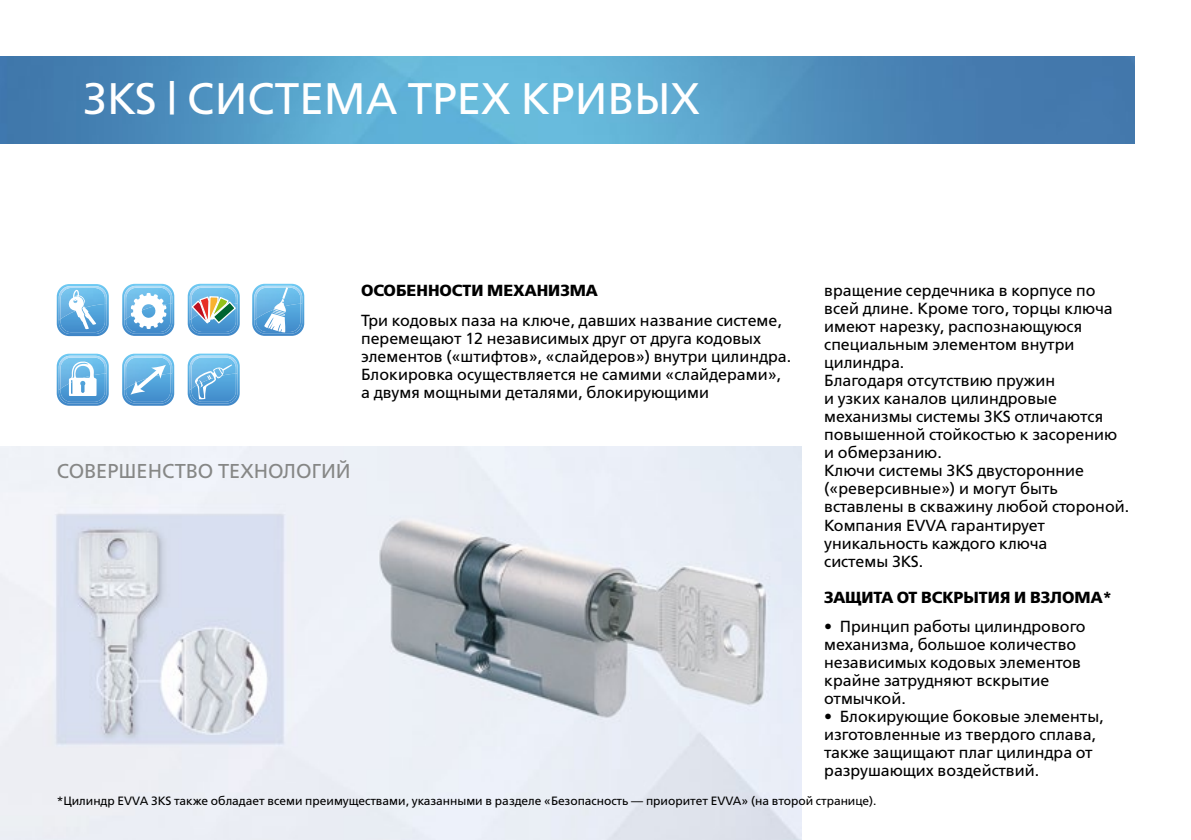
<style>
.page{position:relative;width:1191px;height:840px;background:#fff}
.page>*{position:absolute;margin:0;border:0;box-sizing:border-box;transform-origin:0 0}
.t1{font:44px "Free Set C";color:#fff}
.t2{font:20px "Free Set C";color:#868786}
.t3{font:16px/18px "Free Set C";color:#000}
.t4{font:16px "Free Set Bold C";color:#000}
.t5{font:12px "Free Set C";color:#000}
</style>
<div class="page">
<img style="left:0;top:57px;width:1134px;height:86px">
<img style="left:0;top:446px;width:801px;height:393px">
<svg style="left:57px;top:284px;width:52px;height:52px;background:#7dbbe4"></svg>
<svg style="left:188px;top:283px;width:52px;height:52px;background:#86b0c6"></svg>
<svg style="left:188px;top:353px;width:52px;height:52px;background:#76b7e3"></svg>
<svg style="left:122px;top:284px;width:52px;height:52px"></svg>
<svg style="left:122px;top:353px;width:52px;height:52px;background:#78b8e3"></svg>
<svg style="left:252px;top:283px;width:52px;height:52px;background:#83bee6"></svg>
<svg style="left:57px;top:353px;width:52px;height:52px"></svg>
<h1 class="t1" style="left:83px;top:75px;width:619px">3KS | СИСТЕМА ТРЕХ КРИВЫХ</h1>
<p class="t4" style="left:361px;top:281px;width:238px">ОСОБЕННОСТИ МЕХАНИЗМА</p>
<p class="t3" style="left:361px;top:311px;width:432px">Три кодовых паза на ключе, давших название системе, перемещают 12 независимых друг от друга кодовых элементов («штифтов», «слайдеров») внутри цилиндра.<br>Блокировка осуществляется не самими «слайдерами», а двумя мощными деталями, блокирующими</p>
<p class="t3" style="left:824px;top:282px;width:306px">вращение сердечника в корпусе по всей длине. Кроме того, торцы ключа имеют нарезку, распознающуюся специальным элементом внутри цилиндра.<br>Благодаря отсутствию пружин<br>и узких каналов цилиндровые механизмы системы 3KS отличаются повышенной стойкостью к засорению и обмерзанию.<br>Ключи системы 3KS двусторонние («реверсивные») и могут быть вставлены в скважину любой стороной.<br>Компания EVVA гарантирует уникальность каждого ключа<br>системы 3KS.</p>
<p class="t4" style="left:824px;top:587px;width:290px">ЗАЩИТА ОТ ВСКРЫТИЯ И ВЗЛОМА*</p>
<p class="t3" style="left:824px;top:617px;width:263px">• Принцип работы цилиндрового механизма, большое количество независимых кодовых элементов крайне затрудняют вскрытие отмычкой.</p>
<p class="t3" style="left:824px;top:707px;width:281px">• Блокирующие боковые элементы, изготовленные из твердого сплава, также защищают плаг цилиндра от разрушающих воздействий.</p>
<p class="t5" style="left:57px;top:793px;width:821px">*Цилиндр EVVA 3KS также обладает всеми преимуществами, указанными в разделе «Безопасность — приоритет EVVA» (на второй странице).</p>
<p class="t2" style="left:57px;top:459px;width:296px">СОВЕРШЕНСТВО ТЕХНОЛОГИЙ</p>
</div>
